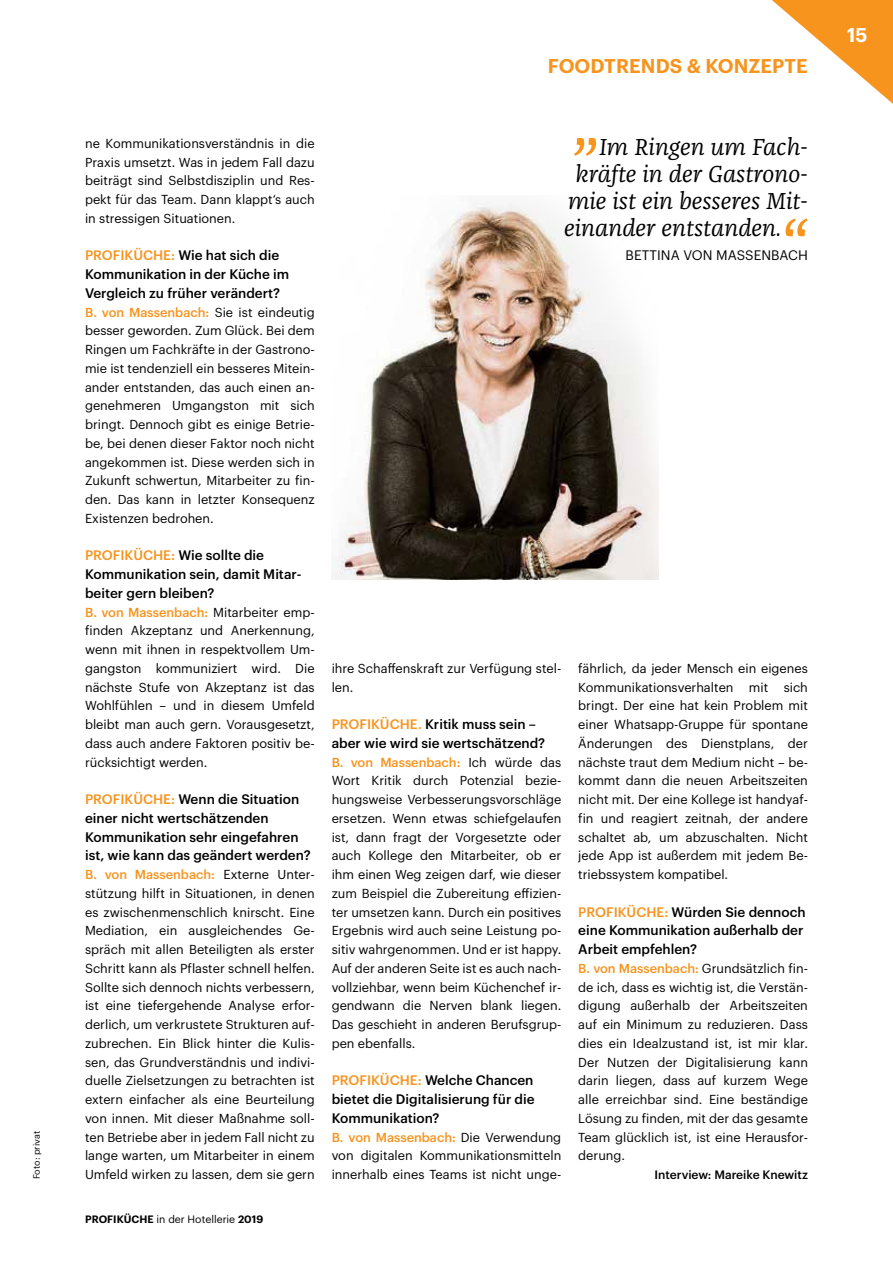
<style>
.page{position:relative;width:893px;height:1263px;background:#fff}
.page>*{position:absolute;margin:0;border:0;box-sizing:border-box;transform-origin:0 0}
.t1{font:italic 24px "Franziska Pro";color:#000}
.t2{font:600 19.5px "Graphik";letter-spacing:.005em;color:#f7941e}
.t3{font:600 19.5px "Graphik";color:#fff}
.t4{font:500 13.5px/18.8px "Graphik";color:#000}
.t5{font:13.5px "Graphik";letter-spacing:.005em;color:#000}
.t6{font:12.75px/18.8px "Graphik";color:#000;text-align:justify}
.t7{font:500 12px "Graphik";color:#000}
.t8{font:10.5px "Graphik";color:#000}
.t9{font:9px "Graphik";color:#000}
.s1{color:#f7941e}
.s2{font-weight:500;color:#f7941e}
.s3{font-weight:600}
</style>
<div class="page">
<svg style="left:772px;top:0;width:121px;height:104px"></svg>
<img style="left:332px;top:202px;width:326px;height:377px">
<svg style="left:574px;top:138px;width:22px;height:18px"></svg>
<svg style="left:785px;top:218px;width:23px;height:18px"></svg>
<p class="t9" style="left:30px;top:1179px;width:49px;rotate:-90deg">Foto: privat</p>
<h2 class="t2" style="left:548px;top:51px;width:262px">FOODTRENDS &amp; KONZEPTE</h2>
<p class="t6" style="left:85px;top:133px;width:231px">ne Kommunikationsverständnis in die Praxis umsetzt. Was in jedem Fall dazu beiträgt sind Selbstdisziplin und Res&shy;pekt für das Team. Dann klappt‘s auch in stressigen Situationen.</p>
<p class="t4" style="left:85px;top:245px;width:206px"><span class="s1">PROFIKÜCHE:</span> Wie hat sich die<br>Kommunikation in der Küche im<br>Vergleich zu früher verändert?</p>
<p class="t6" style="left:85px;top:301px;width:231px"><span class="s2">B. von Massenbach:</span> Sie ist eindeutig besser geworden. Zum Glück. Bei dem Ringen um Fachkräfte in der Gastrono&shy;mie ist tendenziell ein besseres Mitein&shy;ander entstanden, das auch einen an&shy;genehmeren Umgangston mit sich bringt. Dennoch gibt es einige Betrie&shy;be, bei denen dieser Faktor noch nicht angekommen ist. Diese werden sich in Zukunft schwertun, Mitarbeiter zu fin&shy;den. Das kann in letzter Konsequenz Existenzen bedrohen.</p>
<p class="t4" style="left:85px;top:545px;width:218px"><span class="s1">PROFIKÜCHE:</span> Wie sollte die<br>Kommunikation sein, damit Mitar&shy;beiter gern bleiben?</p>
<p class="t6" style="left:85px;top:601px;width:231px"><span class="s2">B. von Massenbach:</span> Mitarbeiter emp&shy;finden Akzeptanz und Anerkennung, wenn mit ihnen in respektvollem Um&shy;gangston kommuniziert wird. Die nächste Stufe von Akzeptanz ist das Wohlfühlen – und in diesem Umfeld bleibt man auch gern. Vorausgesetzt, dass auch andere Faktoren positiv be&shy;rücksichtigt werden.</p>
<p class="t4" style="left:85px;top:789px;width:227px"><span class="s1">PROFIKÜCHE:</span> Wenn die Situation einer nicht wertschätzenden<br>Kommunikation sehr eingefahren ist, wie kann das geändert werden?</p>
<p class="t6" style="left:85px;top:864px;width:231px"><span class="s2">B. von Massenbach:</span> Externe Unter&shy;stützung hilft in Situationen, in denen es zwischenmenschlich knirscht. Eine Mediation, ein ausgleichendes Ge&shy;spräch mit allen Beteiligten als erster Schritt kann als Pflaster schnell helfen.<br>Sollte sich dennoch nichts verbessern, ist eine tiefergehende Analyse erfor&shy;derlich, um verkrustete Strukturen auf&shy;zubrechen. Ein Blick hinter die Kulis&shy;sen, das Grundverständnis und indivi&shy;duelle Zielsetzungen zu betrachten ist extern einfacher als eine Beurteilung von innen. Mit dieser Maßnahme soll&shy;ten Betriebe aber in jedem Fall nicht zu lange warten, um Mitarbeiter in einem Umfeld wirken zu lassen, dem sie gern</p>
<p class="t8" style="left:85px;top:1211px;width:180px"><span class="s3">PROFIKÜCHE</span> in der Hotellerie <span class="s3">2019</span></p>
<h1 class="t1" style="left:599px;top:132px;width:210px">Im Ringen um Fach-</h1>
<h1 class="t1" style="left:575px;top:159px;width:234px">kräfte in der Gastrono-</h1>
<h1 class="t1" style="left:568px;top:186px;width:241px">mie ist ein besseres Mit-</h1>
<h1 class="t1" style="left:564px;top:213px;width:219px">einander entstanden.</h1>
<p class="t5" style="left:626px;top:245px;width:17px">Bettina</p>
<p class="t5" style="left:683px;top:245px;width:55px">von Massenba</p>
<p class="t5" style="left:788px;top:245px;width:19px">ch</p>
<p class="t6" style="left:332px;top:658px;width:231px">ihre Schaffenskraft zur Verfügung stel&shy;len.</p>
<p class="t4" style="left:332px;top:714px;width:215px"><span class="s1">PROFIKÜCHE.</span> Kritik muss sein – aber wie wird sie wertschätzend?</p>
<p class="t6" style="left:332px;top:751px;width:231px"><span class="s2">B. von Massenbach:</span> Ich würde das Wort Kritik durch Potenzial bezie&shy;hungsweise Verbesserungsvorschläge ersetzen. Wenn etwas schiefgelaufen ist, dann fragt der Vorgesetzte oder auch Kollege den Mitarbeiter, ob er ihm einen Weg zeigen darf, wie dieser zum Beispiel die Zubereitung effizien&shy;ter umsetzen kann. Durch ein positives Ergebnis wird auch seine Leistung po&shy;sitiv wahrgenommen. Und er ist happy.<br>Auf der anderen Seite ist es auch nach&shy;vollziehbar, wenn beim Küchenchef ir&shy;gendwann die Nerven blank liegen.<br>Das geschieht in anderen Berufsgrup&shy;pen ebenfalls.</p>
<p class="t4" style="left:332px;top:1070px;width:204px;text-align:justify"><span class="s1">PROFIKÜCHE:</span> Welche Chancen bietet die Digitalisierung für die Kommunikation?</p>
<p class="t6" style="left:332px;top:1126px;width:231px"><span class="s2">B. von Massenbach:</span> Die Verwendung von digitalen Kommunikationsmitteln innerhalb eines Teams ist nicht unge-</p>
<p class="t6" style="left:578px;top:658px;width:231px">fährlich, da jeder Mensch ein eigenes Kommunikationsverhalten mit sich bringt. Der eine hat kein Problem mit einer Whatsapp-Gruppe für spontane Änderungen des Dienstplans, der nächste traut dem Medium nicht – be&shy;kommt dann die neuen Arbeitszeiten nicht mit. Der eine Kollege ist handyaf&shy;fin und reagiert zeitnah, der andere schaltet ab, um abzuschalten. Nicht jede App ist außerdem mit jedem Be&shy;triebssystem kompatibel.</p>
<p class="t4" style="left:578px;top:901px;width:229px"><span class="s1">PROFIKÜCHE:</span> Würden Sie dennoch eine Kommunikation außerhalb der<br>Arbeit empfehlen?</p>
<p class="t6" style="left:578px;top:958px;width:231px"><span class="s2">B. von Massenbach:</span> Grundsätzlich fin&shy;de ich, dass es wichtig ist, die Verstän&shy;digung außerhalb der Arbeitszeiten auf ein Minimum zu reduzieren. Dass dies ein Idealzustand ist, ist mir klar.<br>Der Nutzen der Digitalisierung kann darin liegen, dass auf kurzem Wege alle erreichbar sind. Eine beständige Lösung zu finden, mit der das gesamte Team glücklich ist, ist eine Herausfor&shy;derung.</p>
<p class="t7" style="left:654px;top:1166px;width:155px">Interview: Mareike Knewitz</p>
<h2 class="t3" style="left:847px;top:20px;width:22px">15</h2>
</div>
